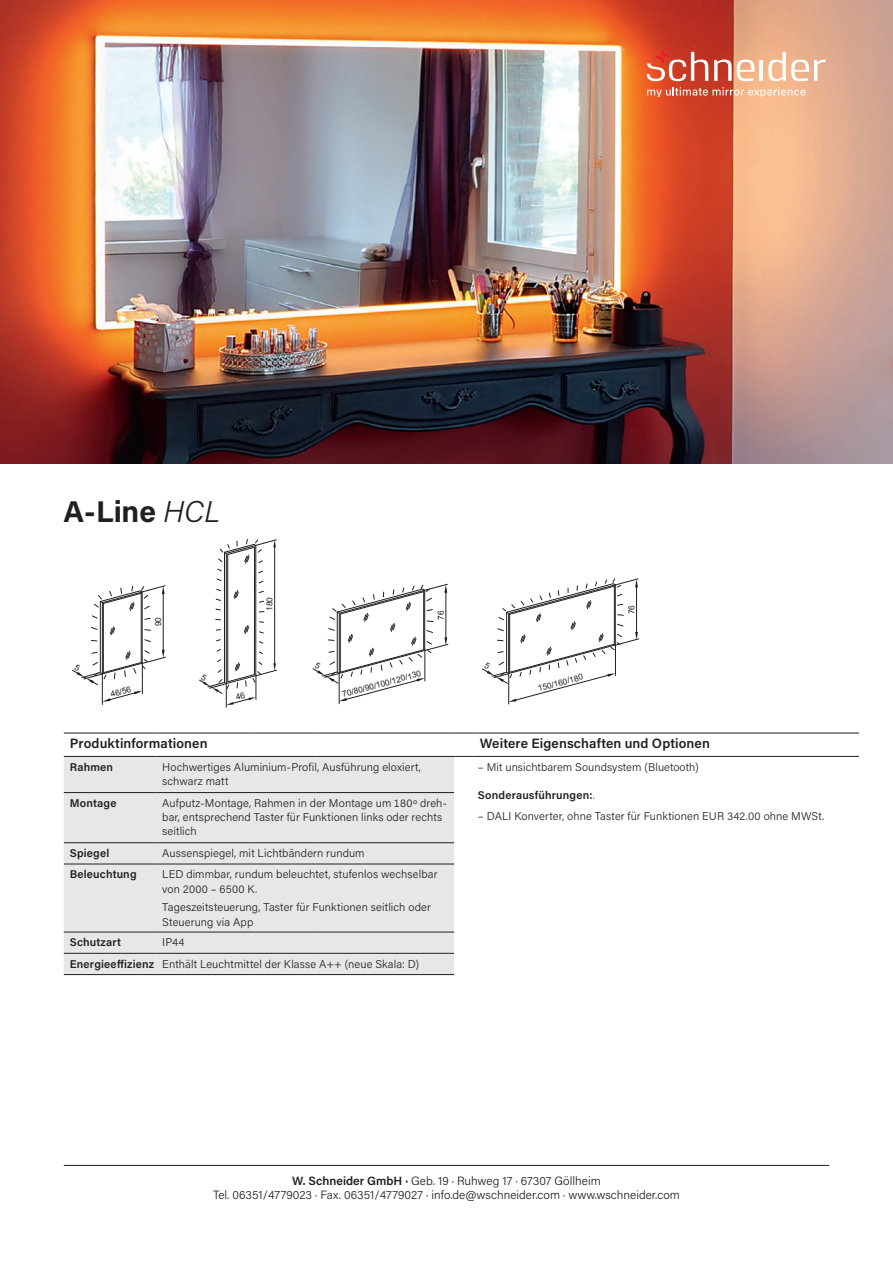
<style>
.page{position:relative;width:893px;height:1263px;background:#fff}
.page>*{position:absolute;margin:0;border:0;box-sizing:border-box;transform-origin:0 0}
.t1{font:700 30px "Acumin Pro";color:#231f20}
.t2{font:600 13.5px "Acumin Pro";letter-spacing:.01em;color:#231f20}
.t3{font:300 12px/14.4px "Acumin Pro";color:#231f20;text-align:center}
.t4{font:300 11.25px/14.2px "Acumin Pro";letter-spacing:.01em;color:#231f20}
.t5{font:600 11.25px "Acumin Pro";letter-spacing:.015em;color:#231f20}
.t6{font:8.4px "Arial";color:#231f20}
.t7{font:8.25px "Arial";color:#231f20}
.s1{font-weight:300;font-style:italic}
.s2{font-weight:300;color:#ed028c}
.s3{font-weight:600}
</style>
<div class="page">
<img style="left:0;top:0;width:893px;height:463px">
<hr style="left:64px;top:1165px;width:765px;height:1px;background:#231f20">
<svg style="left:647px;top:87px;width:159px;height:10px;background:#e8977b"></svg>
<hr style="left:760px;top:60px;width:3px;height:21px;background:#fff">
<svg style="left:647px;top:50px;width:61px;height:31px"></svg>
<svg style="left:714px;top:59px;width:40px;height:22px"></svg>
<svg style="left:768px;top:52px;width:58px;height:29px"></svg>
<hr style="left:339px;top:673px;width:1px;height:31px;background:#231f20">
<hr style="left:508px;top:674px;width:1px;height:30px;background:#231f20">
<hr style="left:102px;top:674px;width:1px;height:30px;background:#231f20">
<hr style="left:142px;top:663px;width:1px;height:31px;background:#231f20">
<svg style="left:102px;top:691px;width:40px;height:11px"></svg>
<hr style="left:163px;top:594px;width:1px;height:56px;background:#231f20">
<svg style="left:144px;top:639px;width:7px;height:3px"></svg>
<svg style="left:91px;top:627px;width:6px;height:3px"></svg>
<svg style="left:110px;top:626px;width:5px;height:9px"></svg>
<hr style="left:102px;top:603px;width:1px;height:71px;background:#231f20">
<hr style="left:103px;top:603px;width:1px;height:69px;background:#231f20">
<hr style="left:100px;top:601px;width:1px;height:72px;background:#231f20">
<hr style="left:142px;top:592px;width:1px;height:71px;background:#231f20">
<svg style="left:92px;top:585px;width:73px;height:35px"></svg>
<hr style="left:141px;top:593px;width:1px;height:69px;background:#231f20">
<hr style="left:274px;top:547px;width:1px;height:117px;background:#231f20">
<hr style="left:226px;top:553px;width:1px;height:130px;background:#231f20">
<hr style="left:227px;top:554px;width:1px;height:128px;background:#231f20">
<hr style="left:224px;top:552px;width:1px;height:130px;background:#231f20">
<hr style="left:255px;top:545px;width:1px;height:131px;background:#231f20">
<hr style="left:254px;top:547px;width:1px;height:128px;background:#231f20">
<svg style="left:234px;top:590px;width:4px;height:9px"></svg>
<svg style="left:218px;top:539px;width:59px;height:24px"></svg>
<div style="left:64px;top:757px;width:390px;height:217px;background:#e6e7e9"></div>
<hr style="left:64px;top:733px;width:92px;height:1px;background:#231f20">
<hr style="left:156px;top:733px;width:98px;height:1px;background:#231f20">
<hr style="left:254px;top:733px;width:62px;height:1px;background:#231f20">
<hr style="left:316px;top:733px;width:138px;height:1px;background:#231f20">
<svg style="left:454px;top:733px;width:20px;height:1px"></svg>
<hr style="left:474px;top:733px;width:385px;height:1px;background:#231f20">
<hr style="left:64px;top:756px;width:92px;height:1px;background:#231f20">
<hr style="left:156px;top:756px;width:98px;height:1px;background:#231f20">
<hr style="left:254px;top:756px;width:62px;height:1px;background:#231f20">
<hr style="left:316px;top:756px;width:138px;height:1px;background:#231f20">
<svg style="left:454px;top:756px;width:20px;height:1px"></svg>
<hr style="left:474px;top:756px;width:385px;height:1px;background:#231f20">
<hr style="left:64px;top:792px;width:92px;height:1px;background:#231f20">
<hr style="left:156px;top:792px;width:98px;height:1px;background:#231f20">
<hr style="left:254px;top:792px;width:62px;height:1px;background:#231f20">
<hr style="left:316px;top:792px;width:138px;height:1px;background:#231f20">
<hr style="left:64px;top:842px;width:92px;height:1px;background:#231f20">
<hr style="left:156px;top:842px;width:98px;height:1px;background:#231f20">
<hr style="left:254px;top:842px;width:62px;height:1px;background:#231f20">
<hr style="left:316px;top:842px;width:138px;height:1px;background:#231f20">
<hr style="left:64px;top:864px;width:92px;height:1px;background:#231f20">
<hr style="left:156px;top:864px;width:98px;height:1px;background:#231f20">
<hr style="left:254px;top:864px;width:62px;height:1px;background:#231f20">
<hr style="left:316px;top:864px;width:138px;height:1px;background:#231f20">
<hr style="left:64px;top:932px;width:92px;height:1px;background:#231f20">
<hr style="left:156px;top:932px;width:98px;height:1px;background:#231f20">
<hr style="left:254px;top:932px;width:62px;height:1px;background:#231f20">
<hr style="left:316px;top:932px;width:138px;height:1px;background:#231f20">
<hr style="left:64px;top:953px;width:92px;height:1px;background:#231f20">
<hr style="left:156px;top:953px;width:98px;height:1px;background:#231f20">
<hr style="left:254px;top:953px;width:62px;height:1px;background:#231f20">
<hr style="left:316px;top:953px;width:138px;height:1px;background:#231f20">
<hr style="left:64px;top:974px;width:92px;height:1px;background:#231f20">
<hr style="left:156px;top:974px;width:98px;height:1px;background:#231f20">
<hr style="left:254px;top:974px;width:62px;height:1px;background:#231f20">
<hr style="left:316px;top:974px;width:138px;height:1px;background:#231f20">
<svg style="left:312px;top:584px;width:136px;height:117px"></svg>
<svg style="left:482px;top:578px;width:157px;height:124px"></svg>
<svg style="left:72px;top:650px;width:94px;height:35px"></svg>
<svg style="left:199px;top:619px;width:78px;height:88px"></svg>
<h1 class="t1" style="left:63px;top:490px;width:158px">A-Line <span class="s1">HCL</span></h1>
<p class="t6" style="left:153px;top:626px;width:11px;rotate:-90deg">90</p>
<p class="t6" style="left:109px;top:689px;width:22px;rotate:-15deg">46/56</p>
<p class="t7" style="left:264px;top:611px;width:16px;rotate:-90deg">180</p>
<p class="t6" style="left:435px;top:620px;width:11px;rotate:-90deg">76</p>
<p class="t6" style="left:341px;top:689px;width:83px;rotate:-15deg">70/80/90/100/120/130</p>
<p class="t6" style="left:537px;top:683px;width:48px;rotate:-15deg">150/160/180</p>
<p class="t6" style="left:626px;top:614px;width:11px;rotate:-90deg">76</p>
<p class="t2" style="left:70px;top:734px;width:139px">Produktinformationen</p>
<p class="t2" style="left:480px;top:734px;width:232px">Weitere Eigenschaften und Optionen</p>
<p class="t5" style="left:70px;top:759px;width:45px">Rahmen</p>
<p class="t4" style="left:162px;top:759px;width:260px">Hochwertiges Aluminium-Profil, Ausführung eloxiert, schwarz matt</p>
<p class="t4" style="left:478px;top:759px;width:222px">– Mit unsichtbarem Soundsystem (Bluetooth)</p>
<p class="t5" style="left:478px;top:788px;width:118px">Sonderausführungen:<span class="s2">.</span></p>
<p class="t4" style="left:478px;top:809px;width:348px">– DALI Konverter, ohne Taster für Funktionen EUR 342.00 ohne MWSt.</p>
<p class="t5" style="left:70px;top:795px;width:48px">Montage</p>
<p class="t4" style="left:162px;top:795px;width:286px">Aufputz-Montage, Rahmen in der Montage um 180º dreh&shy;bar, entsprechend Taster für Funktionen links oder rechts seitlich</p>
<p class="t5" style="left:70px;top:845px;width:41px">Spiegel</p>
<p class="t4" style="left:162px;top:845px;width:204px">Aussenspiegel, mit Lichtbändern rundum</p>
<p class="t5" style="left:70px;top:866px;width:68px">Beleuchtung</p>
<p class="t4" style="left:162px;top:867px;width:277px">LED dimmbar, rundum beleuchtet, stufenlos wechselbar von 2000 – 6500 K.</p>
<p class="t4" style="left:162px;top:899px;width:270px">Tageszeitsteuerung, Taster für Funktionen seitlich oder<br>Steuerung via App</p>
<p class="t5" style="left:70px;top:934px;width:53px">Schutzart</p>
<p class="t4" style="left:70px;top:931px;width:351px;line-height:21.3px;text-indent:92px">IP44<br><span class="s3">Energieeffizienz</span> Enthält Leuchtmittel der Klasse A++ (neue Skala: D)</p>
<p class="t3" style="left:213px;top:1173px;width:468px"><span class="s3">W. Schneider GmbH ·</span> Geb. 19 · Ruhweg 17 · 67307 Göllheim<br>Tel. 06351/4779023 · Fax. 06351/4779027 · info.de@wschneider.com · www.wschneider.com</p>
</div>
